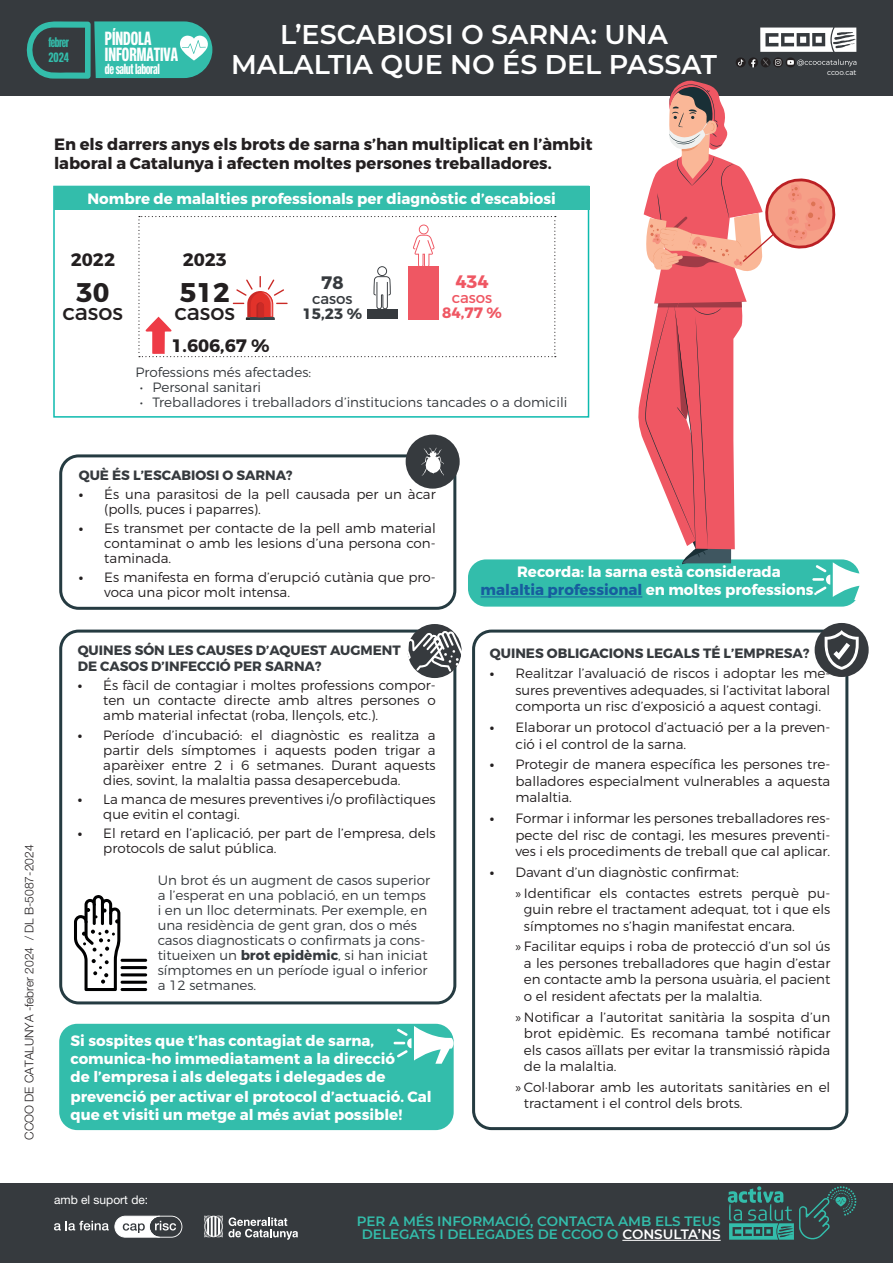
<style>
.page{position:relative;width:893px;height:1263px;background:#fff}
.page>*{position:absolute;margin:0;border:0;box-sizing:border-box;transform-origin:0 0}
.t1{font:600 27px/29.8px "Montserrat";color:#fff;text-align:center}
.t2{font:700 27px "Montserrat";color:#231f20}
.t3{font:22.5px "Montserrat";color:#231f20}
.t4{font:18.6px/16.2px "Neue Helvetica 79 Cm Bd";color:#fff}
.t5{font:700 18px "Montserrat";color:#231f20}
.t6{font:700 18px "Montserrat";color:#ef5763}
.t7{font:700 18px "Montserrat";color:#363a3e}
.t8{font:700 16.35px/19.4px "Montserrat";color:#231f20}
.t9{font:700 15px/18px "Montserrat";color:#fff}
.t10{font:700 15px "Montserrat";color:#363a3e}
.t11{font:700 15px "Montserrat";color:#ef5763}
.t12{font:15px "Montserrat";color:#363a3e}
.t13{font:15px "Montserrat";color:#ef5763}
.t14{font:14.25px "Neue Helvetica 79 Cm Bd";letter-spacing:-.03em;color:#fff}
.t15{font:300 13.5px/16.5px "Montserrat";color:#231f20}
.t16{font:300 13.5px/15px "Montserrat";color:#363a3e}
.t17{font:700 13.5px/16.5px "Montserrat";color:#363a3e}
.t18{font:600 13.5px/13.5px "Montserrat";color:#33bdab;text-align:center}
.t19{font:13.5px/15.6px "Neue Helvetica 79 Cm Bd";letter-spacing:-.03em;color:#33bdab}
.t20{font:12px "Helvetica Neue LT 45 Lt";color:#231f20}
.t21{font:12px "Helvetica Neue LT 55 Rm";color:#fff}
.t22{font:300 7.35px "Montserrat";letter-spacing:-.025em;color:#fff}
.s1{font-weight:700}
.s2{color:#175d9e}
.s3{font-family:"Myriad Pro";font-weight:400}
.s4{color:#fff}
</style>
<div class="page">
<div style="left:53px;top:186px;width:536px;height:232px;border:2px solid #0dbaae"></div>
<div style="left:59px;top:454px;width:397px;height:156px;border:3px solid #253b41;border-radius:18px"></div>
<div style="left:0;top:0;width:893px;height:96px;background:#363a3e"></div>
<div style="left:0;top:1183px;width:893px;height:80px;background:#363a3e"></div>
<svg style="left:26px;top:21px;width:186px;height:58px"></svg>
<hr style="left:622px;top:1240px;width:99px;height:1px;background:#fff">
<div style="left:54px;top:186px;width:535px;height:24px;background:#33bdab"></div>
<div style="left:736px;top:57px;width:10px;height:10px;background:#231f20;border-radius:50%"></div>
<svg style="left:738px;top:28px;width:118px;height:39px"></svg>
<div style="left:468px;top:559px;width:392px;height:48px;background:#33bdab;border-radius:18px"></div>
<hr style="left:481px;top:596px;width:161px;height:1px;background:#175d9e">
<div style="left:59px;top:1024px;width:395px;height:106px;background:#33bdab;border-radius:18px"></div>
<svg style="left:394px;top:1026px;width:60px;height:38px"></svg>
<svg style="left:728px;top:1186px;width:128px;height:54px"></svg>
<svg style="left:637px;top:80px;width:223px;height:520px"></svg>
<svg style="left:138px;top:216px;width:418px;height:141px"></svg>
<div style="left:367px;top:310px;width:30px;height:9px;background:#363a3e"></div>
<div style="left:59px;top:630px;width:397px;height:374px;border:3px solid #253b41;border-radius:18px"></div>
<div style="left:472px;top:630px;width:376px;height:500px;border:3px solid #253b41;border-radius:18px"></div>
<div style="left:406px;top:435px;width:54px;height:54px;background:#363a3e;border-radius:50%"></div>
<svg style="left:421px;top:448px;width:23px;height:28px"></svg>
<div style="left:408px;top:624px;width:54px;height:54px;background:#363a3e;border-radius:50%"></div>
<svg style="left:406px;top:630px;width:56px;height:42px"></svg>
<svg style="left:74px;top:895px;width:46px;height:96px"></svg>
<hr style="left:121px;top:988px;width:26px;height:3px;background:#000001;border-radius:2px">
<hr style="left:121px;top:981px;width:26px;height:3px;background:#000001;border-radius:2px">
<hr style="left:121px;top:973px;width:26px;height:3px;background:#000001;border-radius:2px">
<hr style="left:121px;top:966px;width:26px;height:3px;background:#000001;border-radius:2px">
<hr style="left:121px;top:959px;width:26px;height:3px;background:#000001;border-radius:2px">
<div style="left:815px;top:623px;width:54px;height:54px;background:#363a3e;border-radius:50%"></div>
<svg style="left:825px;top:630px;width:34px;height:40px"></svg>
<svg style="left:204px;top:1215px;width:94px;height:25px"></svg>
<svg style="left:54px;top:1216px;width:128px;height:21px"></svg>
<h1 class="t1" style="left:231px;top:19px;width:487px">L’ESCABIOSI O SARNA: UNA<br>MALALTIA QUE NO ÉS DEL PASSAT</h1>
<p class="t19" style="left:48px;top:34px;width:22px">febrer<br>2024</p>
<h3 class="t4" style="left:105px;top:30px;width:75px">PÍNDOLA<br>INFORMATIVA</h3>
<p class="t14" style="left:105px;top:60px;width:56px">de salut laboral</p>
<p class="t22" style="left:827px;top:68px;width:31px">ccoo.cat</p>
<p class="t8" style="left:54px;top:135px;width:540px">En els darrers anys els brots de sarna s’han multiplicat en l’àmbit laboral a Catalunya i afecten moltes persones treballadores.</p>
<p class="t9" style="left:87px;top:190px;width:470px">Nombre de malalties professionals per diagnòstic d’escabiosi</p>
<h3 class="t5" style="left:71px;top:248px;width:46px">2022</h3>
<h1 class="t2" style="left:76px;top:276px;width:35px">30</h1>
<h2 class="t3" style="left:63px;top:299px;width:62px">casos</h2>
<h3 class="t5" style="left:183px;top:248px;width:46px">2023</h3>
<h1 class="t2" style="left:180px;top:276px;width:51px">512</h1>
<h2 class="t3" style="left:175px;top:299px;width:62px">casos</h2>
<h3 class="t5" style="left:171px;top:335px;width:100px">1.606,67 %</h3>
<h3 class="t7" style="left:321px;top:272px;width:24px">78</h3>
<p class="t12" style="left:312px;top:290px;width:42px">casos</p>
<p class="t10" style="left:303px;top:305px;width:61px">15,23 %</p>
<h3 class="t6" style="left:455px;top:271px;width:35px">434</h3>
<p class="t13" style="left:452px;top:289px;width:42px">casos</p>
<p class="t11" style="left:442px;top:304px;width:61px">84,77 %</p>
<p class="t16" style="left:135px;top:364px;width:177px">Professions més afectades:</p>
<p class="t16" style="left:140px;top:379px;width:123px">• Personal sanitari</p>
<p class="t16" style="left:140px;top:394px;width:429px">• Treballadores i treballadors d’institucions tancades o a domicili</p>
<p class="t20" style="left:22px;top:1140px;width:297px;rotate:-90deg">CCOO DE CATALUNYA -febrer 2024 / DL B-5087-2024</p>
<p class="t17" style="left:79px;top:467px;width:215px">QUÈ ÉS L’ESCABIOSI O SARNA?</p>
<p class="t15" style="left:104px;top:486px;width:333px;line-height:15px;text-indent:-26px"><span class="s1">•</span> És una parasitosi de la pell causada per un àcar (polls, puces i paparres).</p>
<p class="t15" style="left:104px;top:520px;width:333px;line-height:15px;text-align:justify;text-indent:-26px"><span class="s1">•</span> Es transmet per contacte de la pell amb material contaminat o amb les lesions d’una persona con&shy;taminada.</p>
<p class="t15" style="left:104px;top:570px;width:333px;line-height:15px;text-indent:-26px"><span class="s1">•</span> Es manifesta en forma d’erupció cutània que pro&shy;voca una picor molt intensa.</p>
<p class="t17" style="left:78px;top:642px;width:324px">QUINES SÓN LES CAUSES D’AQUEST AUGMENT<br>DE CASOS D’INFECCIÓ PER SARNA?</p>
<p class="t15" style="left:103px;top:678px;width:334px;line-height:15px;text-align:justify;text-indent:-26px"><span class="s1">•</span> És fàcil de contagiar i moltes professions compor&shy;ten un contacte directe amb altres persones o amb material infectat (roba, llençols, etc.).</p>
<p class="t15" style="left:103px;top:727px;width:334px;line-height:15px;text-align:justify;text-indent:-26px"><span class="s1">•</span> Període d’incubació: el diagnòstic es realitza a partir dels símptomes i aquests poden trigar a aparèixer entre 2 i 6 setmanes. Durant aquests dies, sovint, la malaltia passa desapercebuda.</p>
<p class="t15" style="left:103px;top:791px;width:334px;line-height:15px;text-indent:-26px"><span class="s1">•</span> La manca de mesures preventives i/o profilàctiques que evitin el contagi.</p>
<p class="t15" style="left:103px;top:826px;width:334px;line-height:15px;text-indent:-26px"><span class="s1">•</span> El retard en l’aplicació, per part de l’empresa, dels protocols de salut pública.</p>
<p class="t16" style="left:158px;top:873px;width:274px">Un brot és un augment de casos superior a l’esperat en una població, en un temps i en un lloc determinats. Per exemple, en una residència de gent gran, dos o més casos diagnosticats o confirmats ja cons&shy;titueixen un <span class="s1">brot epidèmic</span>, si han iniciat símptomes en un període igual o inferior a 12 setmanes.</p>
<p class="t9" style="left:71px;top:1032px;width:326px">Si sospites que t’has contagiat de sarna, comunica-ho immediatament a la direcció de l’empresa i als delegats i delegades de</p>
<p class="t9" style="left:71px;top:1087px;width:363px">prevenció per activar el protocol d’actuació. Cal que et visiti un metge al més aviat possible!</p>
<p class="t9" style="left:481px;top:563px;width:338px;text-align:center">Recorda: la sarna està considerada<br><span class="s2">malaltia professional</span> en moltes professions.</p>
<p class="t17" style="left:490px;top:645px;width:321px">QUINES OBLIGACIONS LEGALS TÉ L’EMPRESA?</p>
<p class="t15" style="left:515px;top:665px;width:316px;text-align:justify;text-indent:-26px"><span class="s1">•</span> Realitzar l’avaluació de riscos i adoptar les me&shy;sures preventives adequades, si l’activitat laboral comporta un risc d’exposició a aquest contagi.</p>
<p class="t15" style="left:515px;top:719px;width:316px;text-indent:-26px"><span class="s1">•</span> Elaborar un protocol d’actuació per a la preven&shy;ció i el control de la sarna.</p>
<p class="t15" style="left:515px;top:756px;width:316px;text-align:justify;text-indent:-26px"><span class="s1">•</span> Protegir de manera específica les persones tre&shy;balladores especialment vulnerables a aquesta malaltia.</p>
<p class="t15" style="left:515px;top:810px;width:316px;text-align:justify;text-indent:-26px"><span class="s1">•</span> Formar i informar les persones treballadores res&shy;pecte del risc de contagi, les mesures preventi&shy;ves i els procediments de treball que cal aplicar.</p>
<p class="t15" style="left:515px;top:861px;width:316px;line-height:20.7px;text-indent:-26px"><span class="s1">•</span> Davant d’un diagnòstic confirmat:<br><span class="s3">»</span> Identificar els contactes estrets perquè pu-</p>
<p class="t15" style="left:524px;top:901px;width:308px">guin rebre el tractament adequat, tot i que els símptomes no s’hagin manifestat encara.</p>
<p class="t15" style="left:524px;top:938px;width:308px;text-align:justify;text-indent:-9px"><span class="s3">»</span> Facilitar equips i roba de protecció d’un sol ús a les persones treballadores que hagin d’estar en contacte amb la persona usuària, el pacient o el resident afectats per la malaltia.</p>
<p class="t15" style="left:524px;top:1008px;width:308px;text-align:justify;text-indent:-9px"><span class="s3">»</span> Notificar a l’autoritat sanitària la sospita d’un brot epidèmic. Es recomana també notificar els casos aïllats per evitar la transmissió ràpida de la malaltia.</p>
<p class="t15" style="left:524px;top:1079px;width:308px;text-indent:-9px"><span class="s3">»</span> Col·laborar amb les autoritats sanitàries en el tractament i el control dels brots.</p>
<p class="t21" style="left:54px;top:1192px;width:96px">amb el suport de:</p>
<p class="t18" style="left:357px;top:1214px;width:365px">PER A MÉS INFORMACIÓ, CONTACTA AMB ELS TEUS<br>DELEGATS I DELEGADES DE CCOO O <span class="s4">CONSULTA’NS</span></p>
</div>
